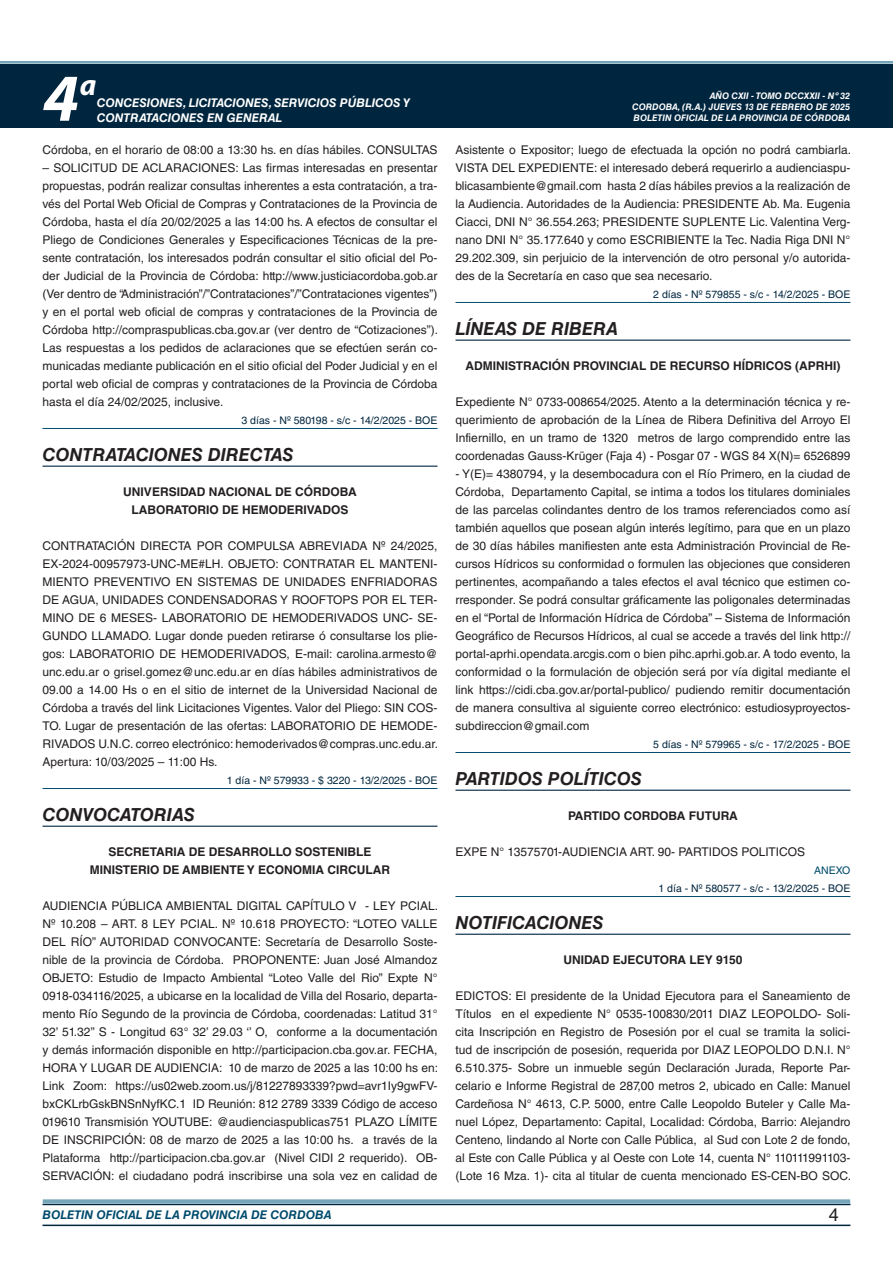
<style>
.page{position:relative;width:893px;height:1263px;background:#fff}
.page>*{position:absolute;margin:0;border:0;box-sizing:border-box;transform-origin:0 0}
.t1{font:italic 700 67.5px "Myriad Pro";color:#fff}
.t2{font:italic 700 30px "Myriad Pro";color:#fff}
.NOMBRE_DE_MINISTERIO{font:italic 700 18px "Helvetica LT Std";color:#231f20}
.t3{font:18px "Helvetica LT Std";color:#231f20}
.TEXTO_BASE{font:12px/18px "Helvetica LT Std";color:#231f20;text-align:justify}
.RESUELVE{font:700 12px "Helvetica LT Std";color:#231f20}
.t4{font:italic 700 12px/14.4px "Helvetica LT Std";color:#fff}
.t5{font:italic 700 12px "Helvetica LT Std";color:#004b6c}
.FECHA_DE_VENCIMIENTO{font:10.5px "Helvetica LT Std";color:#00263f}
.ANEXO{font:10.5px "Helvetica LT Std";color:#004b6c}
.t6{font:italic 700 9px/10.8px "Helvetica LT Std";color:#fff;text-align:right}
</style>
<div class="page">
<div style="left:0;top:61px;width:893px;height:6px;background:#fff;opacity:.75"></div>
<hr style="left:43px;top:1224px;width:807px;height:2px;background:#00263f">
<div style="left:42px;top:1198px;width:809px;height:8px;background:#fff;opacity:.75"></div>
<div style="left:0;top:64px;width:893px;height:64px;background:#00263f"></div>
<hr style="left:43px;top:428px;width:394px;height:1px;background:#004b6c">
<hr style="left:43px;top:466px;width:394px;height:1px;background:#00263f">
<hr style="left:43px;top:788px;width:394px;height:1px;background:#004b6c">
<hr style="left:43px;top:826px;width:394px;height:1px;background:#00263f">
<hr style="left:455px;top:302px;width:395px;height:1px;background:#004b6c">
<hr style="left:455px;top:340px;width:395px;height:1px;background:#00263f">
<hr style="left:455px;top:752px;width:395px;height:1px;background:#004b6c">
<hr style="left:455px;top:790px;width:395px;height:1px;background:#00263f">
<hr style="left:455px;top:896px;width:395px;height:1px;background:#004b6c">
<hr style="left:455px;top:934px;width:395px;height:1px;background:#00263f">
<h1 class="t1" style="left:43px;top:54px;width:38px">4</h1>
<h2 class="t2" style="left:80px;top:66px;width:18px">a</h2>
<p class="t4" style="left:97px;top:96px;width:315px">CONCESIONES, LICITACIONES, SERVICIOS PÚBLICOS Y<br>CONTRATACIONES EN GENERAL</p>
<p class="TEXTO_BASE" style="left:43px;top:141px;width:396px">Córdoba, en el horario de 08:00 a 13:30 hs. en días hábiles. CONSULTAS</p>
<p class="TEXTO_BASE" style="left:43px;top:159px;width:397px">– SOLICITUD DE ACLARACIONES: Las firmas interesadas en presentar propuestas, podrán realizar consultas inherentes a esta contratación, a tra&shy;vés del Portal Web Oficial de Compras y Contrataciones de la Provincia de Córdoba, hasta el día 20/02/2025 a las 14:00 hs. A efectos de consultar el Pliego de Condiciones Generales y Especificaciones Técnicas de la pre&shy;sente contratación, los interesados podrán consultar el sitio oficial del Po&shy;der Judicial de la Provincia de Córdoba: http://www.justiciacordoba.gob.ar (Ver dentro de “Administración”/”Contrataciones”/”Contrataciones vigentes”) y en el portal web oficial de compras y contrataciones de la Provincia de Córdoba http://compraspublicas.cba.gov.ar (ver dentro de “Cotizaciones”).<br>Las respuestas a los pedidos de aclaraciones que se efectúen serán co&shy;municadas mediante publicación en el sitio oficial del Poder Judicial y en el portal web oficial de compras y contrataciones de la Provincia de Córdoba hasta el día 24/02/2025, inclusive.</p>
<p class="FECHA_DE_VENCIMIENTO" style="left:241px;top:414px;width:197px">3 días - Nº 580198 - s/c - 14/2/2025 - BOE</p>
<p class="NOMBRE_DE_MINISTERIO" style="left:43px;top:444px;width:252px">CONTRATACIONES DIRECTAS</p>
<p class="RESUELVE" style="left:123px;top:484px;width:235px">UNIVERSIDAD NACIONAL DE CÓRDOBA</p>
<p class="RESUELVE" style="left:131px;top:502px;width:219px">LABORATORIO DE HEMODERIVADOS</p>
<p class="TEXTO_BASE" style="left:43px;top:537px;width:397px">CONTRATACIÓN DIRECTA POR COMPULSA ABREVIADA Nº 24/2025, EX-2024-00957973-UNC-ME#LH. OBJETO: CONTRATAR EL MANTENI-MIENTO PREVENTIVO EN SISTEMAS DE UNIDADES ENFRIADORAS DE AGUA, UNIDADES CONDENSADORAS Y ROOFTOPS POR EL TER-MINO DE 6 MESES- LABORATORIO DE HEMODERIVADOS UNC- SE-GUNDO LLAMADO. Lugar donde pueden retirarse ó consultarse los plie&shy;gos: LABORATORIO DE HEMODERIVADOS, E-mail: carolina.armesto@ unc.edu.ar o grisel.gomez@unc.edu.ar en días hábiles administrativos de 09.00 a 14.00 Hs o en el sitio de internet de la Universidad Nacional de Córdoba a través del link Licitaciones Vigentes. Valor del Pliego: SIN COS-TO. Lugar de presentación de las ofertas: LABORATORIO DE HEMODE-RIVADOS U.N.C. correo electrónico: hemoderivados@compras.unc.edu.ar.<br>Apertura: 10/03/2025 – 11:00 Hs.</p>
<p class="FECHA_DE_VENCIMIENTO" style="left:227px;top:774px;width:212px">1 día - Nº 579933 - $ 3220 - 13/2/2025 - BOE</p>
<p class="NOMBRE_DE_MINISTERIO" style="left:43px;top:804px;width:154px">CONVOCATORIAS</p>
<p class="RESUELVE" style="left:108px;top:844px;width:265px">SECRETARIA DE DESARROLLO SOSTENIBLE</p>
<p class="RESUELVE" style="left:90px;top:862px;width:302px">MINISTERIO DE AMBIENTE Y ECONOMIA CIRCULAR</p>
<p class="TEXTO_BASE" style="left:43px;top:897px;width:397px">AUDIENCIA PÚBLICA AMBIENTAL DIGITAL CAPÍTULO V - LEY PCIAL.<br>Nº 10.208 – ART. 8 LEY PCIAL. Nº 10.618 PROYECTO: “LOTEO VALLE DEL RÍO” AUTORIDAD CONVOCANTE: Secretaría de Desarrollo Soste&shy;nible de la provincia de Córdoba. PROPONENTE: Juan José Almandoz OBJETO: Estudio de Impacto Ambiental “Loteo Valle del Rio” Expte N° 0918-034116/2025, a ubicarse en la localidad de Villa del Rosario, departa&shy;mento Río Segundo de la provincia de Córdoba, coordenadas: Latitud 31° 32’ 51.32’’ S - Longitud 63° 32’ 29.03 ‘’ O, conforme a la documentación y demás información disponible en http://participacion.cba.gov.ar. FECHA, HORA Y LUGAR DE AUDIENCIA: 10 de marzo de 2025 a las 10:00 hs en:<br>Link Zoom: https://us02web.zoom.us/j/81227893339?pwd=avr1Iy9gwFV&shy;bxCKLrbGskBNSnNyfKC.1 ID Reunión: 812 2789 3339 Código de acceso 019610 Transmisión YOUTUBE: @audienciaspublicas751 PLAZO LÍMITE DE INSCRIPCIÓN: 08 de marzo de 2025 a las 10:00 hs. a través de la Plataforma http://participacion.cba.gov.ar (Nivel CIDI 2 requerido). OB-SERVACIÓN: el ciudadano podrá inscribirse una sola vez en calidad de</p>
<p class="t6" style="left:632px;top:91px;width:220px">AÑO CXII - TOMO DCCXXII - Nº 32<br>CORDOBA, (R.A.) JUEVES 13 DE FEBRERO DE 2025</p>
<p class="t6" style="left:634px;top:112px;width:218px">BOLETIN OFICIAL DE LA PROVINCIA DE CÓRDOBA</p>
<p class="TEXTO_BASE" style="left:455px;top:141px;width:397px">Asistente o Expositor; luego de efectuada la opción no podrá cambiarla.<br>VISTA DEL EXPEDIENTE: el interesado deberá requerirlo a audienciaspu&shy;blicasambiente@gmail.com hasta 2 días hábiles previos a la realización de la Audiencia. Autoridades de la Audiencia: PRESIDENTE Ab. Ma. Eugenia Ciacci, DNI N° 36.554.263; PRESIDENTE SUPLENTE Lic. Valentina Verg&shy;nano DNI N° 35.177.640 y como ESCRIBIENTE la Tec. Nadia Riga DNI N° 29.202.309, sin perjuicio de la intervención de otro personal y/o autorida&shy;des de la Secretaría en caso que sea necesario.</p>
<p class="FECHA_DE_VENCIMIENTO" style="left:653px;top:288px;width:199px">2 días - Nº 579855 - s/c - 14/2/2025 - BOE</p>
<p class="NOMBRE_DE_MINISTERIO" style="left:455px;top:318px;width:164px">LÍNEAS DE RIBERA</p>
<p class="RESUELVE" style="left:465px;top:358px;width:376px">ADMINISTRACIÓN PROVINCIAL DE RECURSO HÍDRICOS (APRHI)</p>
<p class="TEXTO_BASE" style="left:455px;top:393px;width:396px">Expediente N° 0733-008654/2025. Atento a la determinación técnica y re&shy;querimiento de aprobación de la Línea de Ribera Definitiva del Arroyo El Infiernillo, en un tramo de 1320 metros de largo comprendido entre las coordenadas Gauss-Krüger (Faja 4) - Posgar 07 - WGS 84 X(N)= 6526899</p>
<p class="TEXTO_BASE" style="left:455px;top:465px;width:396px">- Y(E)= 4380794, y la desembocadura con el Río Primero, en la ciudad de Córdoba, Departamento Capital, se intima a todos los titulares dominiales de las parcelas colindantes dentro de los tramos referenciados como así también aquellos que posean algún interés legítimo, para que en un plazo de 30 días hábiles manifiesten ante esta Administración Provincial de Re&shy;cursos Hídricos su conformidad o formulen las objeciones que consideren pertinentes, acompañando a tales efectos el aval técnico que estimen co&shy;rresponder. Se podrá consultar gráficamente las poligonales determinadas en el “Portal de Información Hídrica de Córdoba” – Sistema de Información Geográfico de Recursos Hídricos, al cual se accede a través del link http:// portal-aprhi.opendata.arcgis.com o bien pihc.aprhi.gob.ar. A todo evento, la conformidad o la formulación de objeción será por vía digital mediante el link https://cidi.cba.gov.ar/portal-publico/ pudiendo remitir documentación de manera consultiva al siguiente correo electrónico: estudiosyproyectos&shy;subdireccion@gmail.com</p>
<p class="FECHA_DE_VENCIMIENTO" style="left:653px;top:738px;width:199px">5 días - Nº 579965 - s/c - 17/2/2025 - BOE</p>
<p class="NOMBRE_DE_MINISTERIO" style="left:455px;top:768px;width:188px">PARTIDOS POLÍTICOS</p>
<p class="RESUELVE" style="left:568px;top:808px;width:171px">PARTIDO CORDOBA FUTURA</p>
<p class="TEXTO_BASE" style="left:455px;top:843px;width:351px">EXPE N° 13575701-AUDIENCIA ART. 90- PARTIDOS POLITICOS</p>
<p class="ANEXO" style="left:814px;top:864px;width:38px">ANEXO</p>
<p class="FECHA_DE_VENCIMIENTO" style="left:658px;top:882px;width:193px">1 día - Nº 580577 - s/c - 13/2/2025 - BOE</p>
<p class="NOMBRE_DE_MINISTERIO" style="left:455px;top:912px;width:149px">NOTIFICACIONES</p>
<p class="RESUELVE" style="left:563px;top:952px;width:181px">UNIDAD EJECUTORA LEY 9150</p>
<p class="TEXTO_BASE" style="left:455px;top:987px;width:397px">EDICTOS: El presidente de la Unidad Ejecutora para el Saneamiento de Títulos en el expediente N° 0535-100830/2011 DIAZ LEOPOLDO- Soli&shy;cita Inscripción en Registro de Posesión por el cual se tramita la solici&shy;tud de inscripción de posesión, requerida por DIAZ LEOPOLDO D.N.I. N° 6.510.375- Sobre un inmueble según Declaración Jurada, Reporte Par&shy;celario e Informe Registral de 287,00 metros 2, ubicado en Calle: Manuel Cardeñosa N° 4613, C.P. 5000, entre Calle Leopoldo Buteler y Calle Ma&shy;nuel López, Departamento: Capital, Localidad: Córdoba, Barrio: Alejandro Centeno, lindando al Norte con Calle Pública, al Sud con Lote 2 de fondo, al Este con Calle Pública y al Oeste con Lote 14, cuenta N° 110111991103- (Lote 16 Mza. 1)- cita al titular de cuenta mencionado ES-CEN-BO SOC.</p>
<p class="t5" style="left:43px;top:1208px;width:290px">BOLETIN OFICIAL DE LA PROVINCIA DE CORDOBA</p>
<h3 class="t3" style="left:829px;top:1204px;width:12px">4</h3>
</div>
